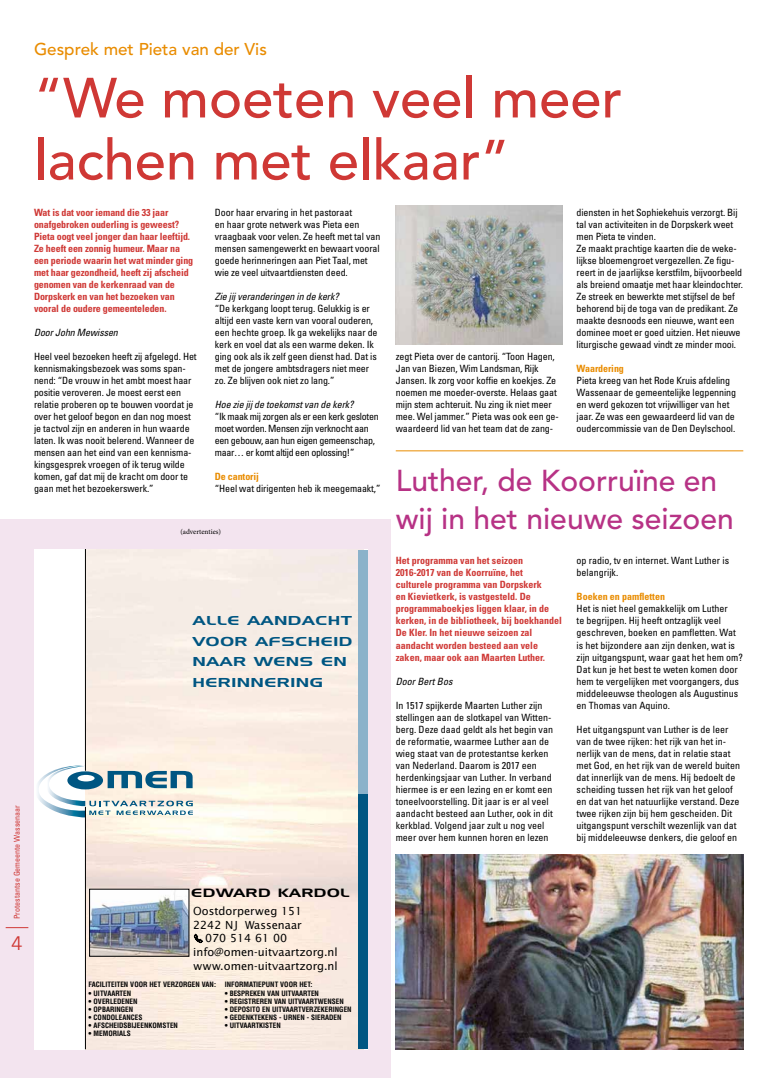
<style>
.page{position:relative;width:766px;height:1078px;background:#fff}
.page>*{position:absolute;margin:0;border:0;box-sizing:border-box;transform-origin:0 0}
.t1{font:500 56px/62px "Avenir LT Std";color:#cf3835}
.t2{font:500 30px/37px "Avenir LT Std";color:#b73285}
.t3{font:19px "Trade Gothic LT Std";color:#cf3835}
.t4{font:500 17px "Avenir LT Std";color:#e98c00}
.t5{font:13px/20.4px "Gendron";letter-spacing:.065em;color:#005682}
.t6{font:12.1px "Gendron";letter-spacing:.06em;color:#000}
.t7{font:11.1px/13.9px "Lucida Sans";color:#000}
.t8{font:condensed 10px/12px "Univers LT Std";letter-spacing:-.01em;color:#000}
.t9{font:700 condensed 10px/12px "Univers LT Std";letter-spacing:-.01em;color:#cf3835}
.t10{font:condensed 10px/12px "Univers LT Std";letter-spacing:-.03em;color:#000}
.t11{font:italic condensed 10px "Univers LT Std";letter-spacing:-.01em;color:#000}
.t12{font:700 condensed 10px "Univers LT Std";letter-spacing:-.01em;color:#e98c00}
.t13{font:condensed 8px "Univers LT Std";color:#cf3835}
.t14{font:7.3px "Minion Pro";color:#000}
.t15{font:700 condensed 7.2px "Helvetica";color:#000}
.s1{font-family:"FF Dingbests"}
</style>
<div class="page">
<div style="left:0;top:519px;width:390px;height:558px;background:#f3e4ef"></div>
<svg style="left:6px;top:927px;width:22px;height:1px"></svg>
<div style="left:34px;top:549px;width:333px;height:500px;background:#fff"></div>
<img style="left:86px;top:549px;width:272px;height:499px">
<div style="left:358px;top:549px;width:9px;height:251px;background:#8bb2ca"></div>
<div style="left:358px;top:794px;width:9px;height:254px;background:#005682"></div>
<svg style="left:194px;top:933px;width:9px;height:9px"></svg>
<svg style="left:38px;top:765px;width:155px;height:52px"></svg>
<hr style="left:85px;top:549px;width:1px;height:221px;background:#000">
<hr style="left:85px;top:806px;width:1px;height:242px;background:#000">
<img style="left:91px;top:890px;width:96px;height:64px">
<hr style="left:395px;top:450px;width:348px;height:1px;background:#e98c00">
<img style="left:395px;top:206px;width:167px;height:139px">
<img style="left:395px;top:854px;width:348px;height:195px">
<p class="t13" style="left:12px;top:918px;width:115px;rotate:-90deg">Protestantse Gemeente Wassenaar</p>
<h3 class="t3" style="left:11px;top:931px;width:13px">4</h3>
<h3 class="t4" style="left:34px;top:40px;width:234px">Gesprek met Pieta van der Vis</h3>
<h1 class="t1" style="left:34px;top:68px;width:589px">“We moeten veel meer lachen met elkaar”</h1>
<p class="t9" style="left:34px;top:206px;width:161px">Wat is dat voor iemand die 33 jaar onafgebroken ouderling is geweest?<br>Pieta oogt veel jonger dan haar leeftijd.<br>Ze heeft een zonnig humeur. Maar na een periode waarin het wat minder ging met haar gezondheid, heeft zij afscheid genomen van de kerkenraad van de Dorpskerk en van het bezoeken van vooral de oudere gemeenteleden.</p>
<p class="t11" style="left:34px;top:326px;width:85px">Door John Mewissen</p>
<p class="t8" style="left:34px;top:350px;width:164px">Heel veel bezoeken heeft zij afgelegd. Het kennismakingsbezoek was soms span&shy;nend: “De vrouw in het ambt moest haar positie veroveren. Je moest eerst een relatie proberen op te bouwen voordat je over het geloof begon en dan nog moest je tactvol zijn en anderen in hun waarde laten. Ik was nooit belerend. Wanneer de mensen aan het eind van een kennisma&shy;kingsgesprek vroegen of ik terug wilde komen, gaf dat mij de kracht om door te gaan met het bezoekerswerk.”</p>
<p class="t8" style="left:576px;top:206px;width:168px">diensten in het Sophiekehuis verzorgt. Bij tal van activiteiten in de Dorpskerk weet men Pieta te vinden.<br>Ze maakt prachtige kaarten die de weke&shy;lijkse bloemengroet vergezellen. Ze figu&shy;reert in de jaarlijkse kerstfilm, bijvoorbeeld als breiend omaatje met haar kleindochter.<br>Ze streek en bewerkte met stijfsel de bef behorend bij de toga van de predikant. Ze maakte desnoods een nieuwe, want een dominee moet er goed uitzien. Het nieuwe liturgische gewaad vindt ze minder mooi.</p>
<p class="t12" style="left:576px;top:362px;width:49px">Waardering</p>
<p class="t8" style="left:576px;top:374px;width:161px">Pieta kreeg van het Rode Kruis afdeling Wassenaar de gemeentelijke legpenning en werd gekozen tot vrijwilliger van het jaar. Ze was een gewaardeerd lid van de oudercommissie van de Den Deylschool.</p>
<h2 class="t2" style="left:395px;top:463px;width:339px">Luther, de Koorruïne en wij in het nieuwe seizoen</h2>
<p class="t9" style="left:395px;top:554px;width:168px">Het programma van het seizoen 2016-2017 van de Koorruïne, het culturele programma van Dorpskerk<br>en Kievietkerk, is vastgesteld. De programmaboekjes liggen klaar, in de kerken, in de bibliotheek, bij boekhandel De Kler. In het nieuwe seizoen zal aandacht worden besteed aan vele zaken, maar ook aan Maarten Luther.</p>
<p class="t11" style="left:395px;top:674px;width:58px">Door Bert Bos</p>
<p class="t8" style="left:395px;top:698px;width:159px">In 1517 spijkerde Maarten Luther zijn stellingen aan de slotkapel van Witten&shy;berg. Deze daad geldt als het begin van de reformatie, waarmee Luther aan de wieg staat van de protestantse kerken van Nederland. Daarom is 2017 een herdenkingsjaar van Luther. In verband hiermee is er een lezing en er komt een toneelvoorstelling. Dit jaar is er al veel aandacht besteed aan Luther, ook in dit kerkblad. Volgend jaar zult u nog veel meer over hem kunnen horen en lezen</p>
<p class="t8" style="left:215px;top:206px;width:167px">Door haar ervaring in het pastoraat<br>en haar grote netwerk was Pieta een vraagbaak voor velen. Ze heeft met tal van mensen samengewerkt en bewaart vooral goede herinneringen aan Piet Taal, met wie ze veel uitvaartdiensten deed.</p>
<p class="t11" style="left:215px;top:290px;width:125px">Zie jij veranderingen in de kerk?</p>
<p class="t8" style="left:215px;top:302px;width:164px">“De kerkgang loopt terug. Gelukkig is er altijd een vaste kern van vooral ouderen, een hechte groep. Ik ga wekelijks naar de kerk en voel dat als een warme deken. Ik ging ook als ik zelf geen dienst had. Dat is met de jongere ambtsdragers niet meer zo. Ze blijven ook niet zo lang.”</p>
<p class="t11" style="left:215px;top:398px;width:140px">Hoe zie jij de toekomst van de kerk?</p>
<p class="t10" style="left:215px;top:410px;width:165px">“Ik maak mij zorgen als er een kerk gesloten moet worden. Mensen zijn verknocht aan een gebouw, aan hun eigen gemeenschap, maar… er komt altijd een oplossing!”</p>
<p class="t12" style="left:215px;top:470px;width:45px">De cantorij</p>
<p class="t8" style="left:215px;top:482px;width:167px">“Heel wat dirigenten heb ik meegemaakt,”</p>
<p class="t8" style="left:395px;top:350px;width:164px">zegt Pieta over de cantorij. “Toon Hagen, Jan van Biezen, Wim Landsman, Rijk Jansen. Ik zorg voor koffie en koekjes. Ze noemen me moeder-overste. Helaas gaat mijn stem achteruit. Nu zing ik niet meer mee. Wel jammer.” Pieta was ook een ge&shy;waardeerd lid van het team dat de zang-</p>
<p class="t14" style="left:180px;top:526px;width:42px">(advertenties)</p>
<p class="t8" style="left:576px;top:554px;width:154px">op radio, tv en internet. Want Luther is belangrijk.</p>
<p class="t12" style="left:576px;top:590px;width:90px">Boeken en pamfletten</p>
<p class="t8" style="left:576px;top:602px;width:168px">Het is niet heel gemakkelijk om Luther<br>te begrijpen. Hij heeft ontzaglijk veel geschreven, boeken en pamfletten. Wat is het bijzondere aan zijn denken, wat is zijn uitgangspunt, waar gaat het hem om?<br>Dat kun je het best te weten komen door hem te vergelijken met voorgangers, dus middeleeuwse theologen als Augustinus en Thomas van Aquino.</p>
<p class="t8" style="left:576px;top:722px;width:165px">Het uitgangspunt van Luther is de leer van de twee rijken: het rijk van het in&shy;nerlijk van de mens, dat in relatie staat met God, en het rijk van de wereld buiten dat innerlijk van de mens. Hij bedoelt de scheiding tussen het rijk van het geloof en dat van het natuurlijke verstand. Deze twee rijken zijn bij hem gescheiden. Dit uitgangspunt verschilt wezenlijk van dat bij middeleeuwse denkers, die geloof en</p>
<h3 class="t5" style="left:193px;top:610px;width:161px">ALLE AANDACHT<br>VOOR AFSCHEID<br>NAAR WENS EN<br>HERINNERING</h3>
<p class="t6" style="left:191px;top:886px;width:160px">EDWARD KARDOL</p>
<p class="t7" style="left:193px;top:903px;width:146px">Oostdorperweg 151<br>2242 NJ Wassenaar<br><span class="s1">S</span> 070 514 61 00 info@omen-uitvaartzorg.nl www.omen-uitvaartzorg.nl</p>
<p class="t15" style="left:89px;top:979px;width:129px">FACILITEITEN VOOR HET VERZORGEN VAN:</p>
<p class="t15" style="left:89px;top:988px;width:44px">• UITVAARTEN</p>
<p class="t15" style="left:89px;top:996px;width:50px">• OVERLEDENEN</p>
<p class="t15" style="left:89px;top:1004px;width:46px">• OPBARINGEN</p>
<p class="t15" style="left:89px;top:1012px;width:55px">• CONDOLEANCES</p>
<p class="t15" style="left:89px;top:1020px;width:91px">• AFSCHEIDSBIJEENKOMSTEN</p>
<p class="t15" style="left:89px;top:1028px;width:44px">• MEMORIALS</p>
<p class="t15" style="left:224px;top:979px;width:89px">INFORMATIEPUNT VOOR HET:</p>
<p class="t15" style="left:224px;top:988px;width:96px">• BESPREKEN VAN UITVAARTEN</p>
<p class="t15" style="left:224px;top:996px;width:121px">• REGISTREREN VAN UITVAARTWENSEN</p>
<p class="t15" style="left:224px;top:1004px;width:128px">• DEPOSITO EN UITVAARTVERZEKERINGEN</p>
<p class="t15" style="left:224px;top:1012px;width:118px">• GEDENKTEKENS - URNEN - SIERADEN</p>
<p class="t15" style="left:224px;top:1020px;width:58px">• UITVAARTKISTEN</p>
</div>
